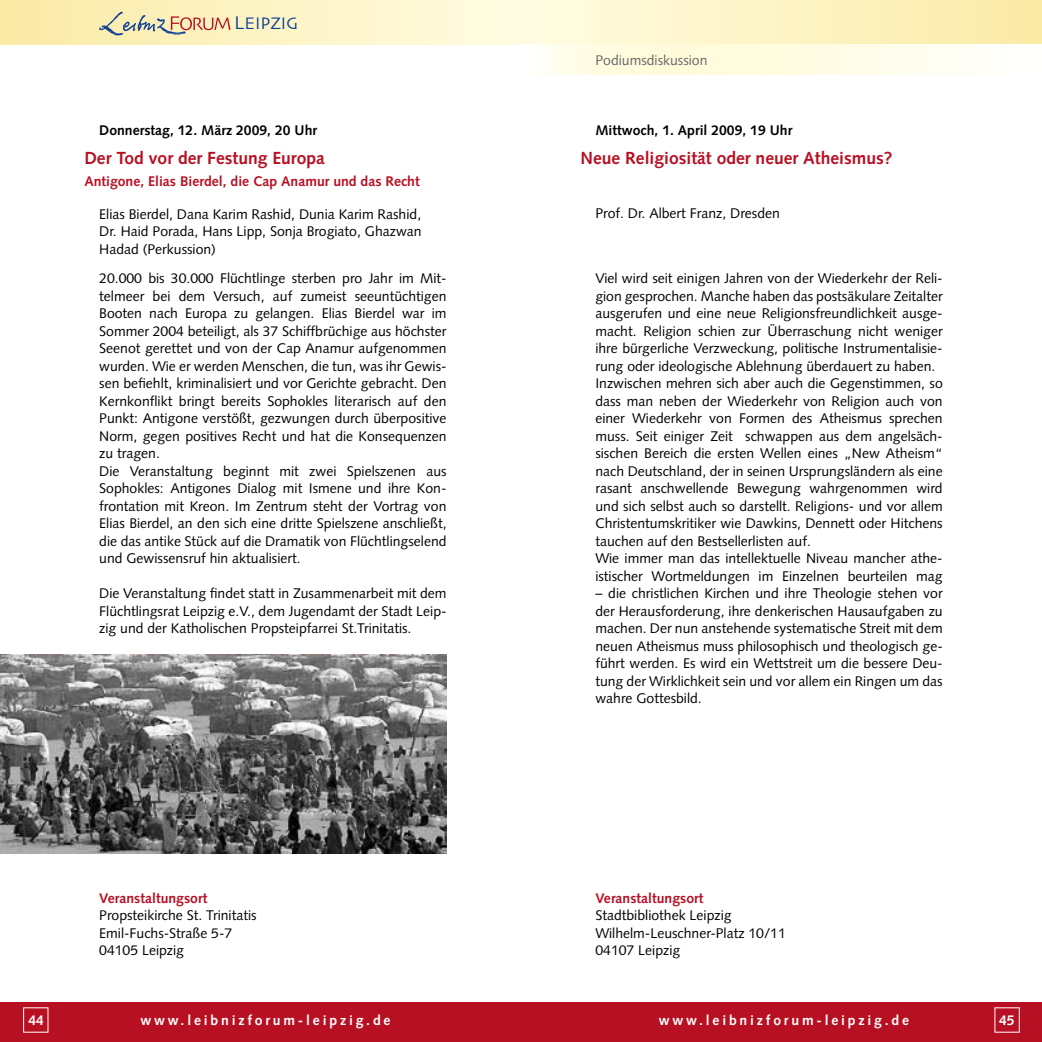
<style>
.page{position:relative;width:1042px;height:1042px;background:#fff}
.page>*{position:absolute;margin:0;border:0;box-sizing:border-box;transform-origin:0 0}
.t1{font:700 17.5px "Syntax";color:#b81023}
.t2{font:17.5px "Skia";color:#0e4096}
.t3{font:14px/17.5px "Syntax";color:#000}
.t4{font:700 14px "Syntax";color:#b81023}
.t5{font:700 14px "Syntax";letter-spacing:.2em;color:#fff}
.t6{font:700 14px "Syntax";color:#000}
.t7{font:14px "Syntax";color:#68676c}
.s1{font-size:19.25px}
</style>
<div class="page">
<div style="left:0;top:1002px;width:521px;height:40px;background:#b81023"></div>
<div style="left:0;top:0;width:521px;height:45px;background:linear-gradient(to right,#faeba6,#fffce2)"></div>
<div style="left:521px;top:1002px;width:521px;height:40px;background:#b81023"></div>
<div style="left:521px;top:0;width:521px;height:45px;background:linear-gradient(to right,#fffce2,#faeba7)"></div>
<svg style="left:0;top:655px;width:446px;height:198px;background:#6f6f6f"></svg>
<svg style="left:99px;top:12px;width:131px;height:23px;background:#ddcca9"></svg>
<svg style="left:547px;top:45px;width:410px;height:29px;background:#fffce3"></svg>
<p class="t2" style="left:234px;top:13px;width:66px"><span class="s1">L</span>EIPZIG</p>
<p class="t6" style="left:99px;top:122px;width:219px">Donnerstag, 12. März 2009, 20 Uhr</p>
<p class="t1" style="left:84px;top:148px;width:242px">Der Tod vor der Festung Europa</p>
<p class="t4" style="left:84px;top:173px;width:337px">Antigone, Elias Bierdel, die Cap Anamur und das Recht</p>
<p class="t3" style="left:99px;top:205px;width:324px;text-align:justify">Elias Bierdel, Dana Karim Rashid, Dunia Karim Rashid, Dr. Haid Porada, Hans Lipp, Sonja Brogiato, Ghazwan Hadad (Perkussion)</p>
<p class="t3" style="left:99px;top:270px;width:349px">20.000 bis 30.000 Flüchtlinge sterben pro Jahr im Mit&shy;telmeer bei dem Versuch, auf zumeist seeuntüchtigen Booten nach Europa zu gelangen. Elias Bierdel war im Sommer 2004 beteiligt, als 37 Schiffbrüchige aus höchster Seenot gerettet und von der Cap Anamur aufgenommen wurden. Wie er werden Menschen, die tun, was ihr Gewis&shy;sen befiehlt, kriminalisiert und vor Gerichte gebracht. Den Kernkonflikt bringt bereits Sophokles literarisch auf den Punkt: Antigone verstößt, gezwungen durch überpositive Norm, gegen positives Recht und hat die Konsequenzen zu tragen.<br>Die Veranstaltung beginnt mit zwei Spielszenen aus Sophokles: Antigones Dialog mit Ismene und ihre Kon&shy;frontation mit Kreon. Im Zentrum steht der Vortrag von Elias Bierdel, an den sich eine dritte Spielszene anschließt, die das antike Stück auf die Dramatik von Flüchtlingselend und Gewissensruf hin aktualisiert.</p>
<p class="t3" style="left:99px;top:585px;width:349px;text-align:justify">Die Veranstaltung findet statt in Zusammenarbeit mit dem Flüchtlingsrat Leipzig e.V., dem Jugendamt der Stadt Leip&shy;zig und der Katholischen Propsteipfarrei St.Trinitatis.</p>
<p class="t4" style="left:99px;top:890px;width:110px">Veranstaltungsort</p>
<p class="t3" style="left:99px;top:906px;width:159px">Propsteikirche St. Trinitatis<br>Emil-Fuchs-Straße 5-7<br>04105 Leipzig</p>
<p class="t7" style="left:595px;top:52px;width:114px">Podiumsdiskussion</p>
<p class="t6" style="left:595px;top:122px;width:198px">Mittwoch, 1. April 2009, 19 Uhr</p>
<p class="t1" style="left:580px;top:148px;width:314px">Neue Religiosität oder neuer Atheismus?</p>
<p class="t3" style="left:595px;top:204px;width:186px">Prof. Dr. Albert Franz, Dresden</p>
<p class="t3" style="left:595px;top:270px;width:349px">Viel wird seit einigen Jahren von der Wiederkehr der Reli&shy;gion gesprochen. Manche haben das postsäkulare Zeitalter ausgerufen und eine neue Religionsfreundlichkeit ausge&shy;macht. Religion schien zur Überraschung nicht weniger ihre bürgerliche Verzweckung, politische Instrumentalisie&shy;rung oder ideologische Ablehnung überdauert zu haben.<br>Inzwischen mehren sich aber auch die Gegenstimmen, so dass man neben der Wiederkehr von Religion auch von einer Wiederkehr von Formen des Atheismus sprechen muss. Seit einiger Zeit schwappen aus dem angelsäch&shy;sischen Bereich die ersten Wellen eines „New Atheism“ nach Deutschland, der in seinen Ursprungsländern als eine rasant anschwellende Bewegung wahrgenommen wird und sich selbst auch so darstellt. Religions- und vor allem Christentumskritiker wie Dawkins, Dennett oder Hitchens tauchen auf den Bestsellerlisten auf.<br>Wie immer man das intellektuelle Niveau mancher athe&shy;istischer Wortmeldungen im Einzelnen beurteilen mag</p>
<p class="t3" style="left:595px;top:585px;width:349px;text-align:justify">– die christlichen Kirchen und ihre Theologie stehen vor der Herausforderung, ihre denkerischen Hausaufgaben zu machen. Der nun anstehende systematische Streit mit dem neuen Atheismus muss philosophisch und theologisch ge&shy;führt werden. Es wird ein Wettstreit um die bessere Deu&shy;tung der Wirklichkeit sein und vor allem ein Ringen um das wahre Gottesbild.</p>
<p class="t4" style="left:595px;top:890px;width:110px">Veranstaltungsort</p>
<p class="t3" style="left:595px;top:906px;width:192px">Stadtbibliothek Leipzig<br>Wilhelm-Leuschner-Platz 10/11<br>04107 Leipzig</p>
<p class="t5" style="left:140px;top:1012px;width:252px">www.leibnizforum-leipzig.de</p>
<p class="t5" style="left:659px;top:1012px;width:252px">www.leibnizforum-leipzig.de</p>
<p class="t5" style="left:28px;top:1012px;width:17px">44</p>
<p class="t5" style="left:999px;top:1012px;width:17px">45</p>
</div>
